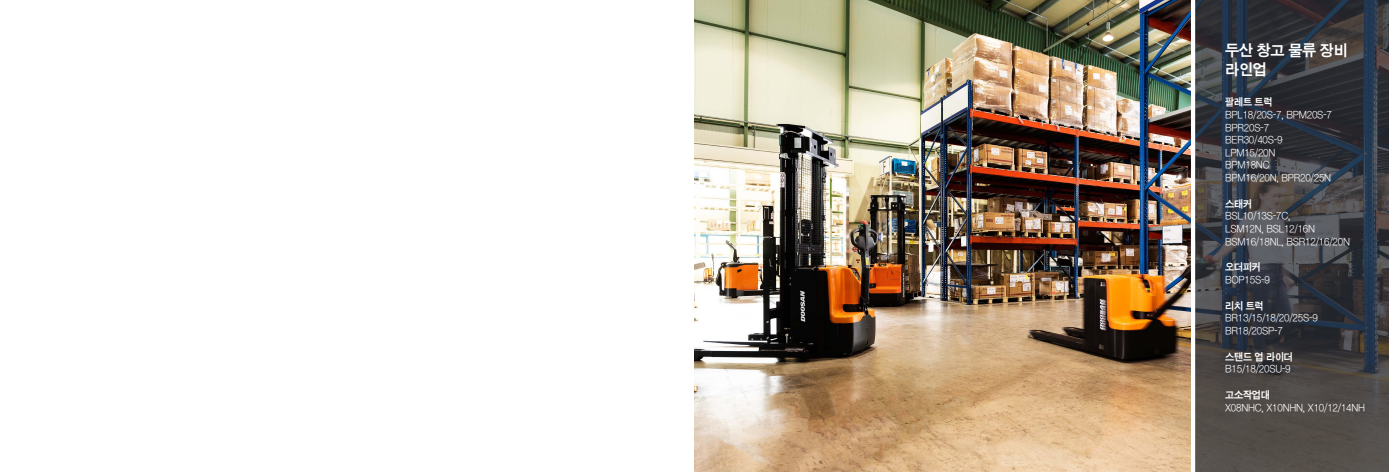
<style>
.page{position:relative;width:1389px;height:472px;background:#fff}
.page>*{position:absolute;margin:0;border:0;box-sizing:border-box;transform-origin:0 0}
.t1{font:15.75px/18.9px "SD Gothic c Bd";letter-spacing:-.025em;color:#fff}
.t2{font:10.5px/12.6px "SD Gothic a Lt";letter-spacing:-.025em;color:#fff}
.t3{font:10.5px "SD Gothic c Bd";letter-spacing:-.025em;color:#fff}
</style>
<div class="page">
<img style="left:694px;top:0;width:497px;height:471px">
<svg style="left:1195px;top:0;width:194px;height:471px;background:#3c3e42"></svg>
<h1 class="t1" style="left:1225px;top:41px;width:124px">두산 창고 물류 장비 라인업</h1>
<p class="t3" style="left:1225px;top:97px;width:49px">팔레트 트럭</p>
<p class="t2" style="left:1225px;top:108px;width:108px">BPL18/20S-7, BPM20S-7<br>BPR20S-7<br>BER30/40S-9<br>LPM15/20N<br>BPM18NC<br>BPM16/20N, BPR20/25N</p>
<p class="t3" style="left:1225px;top:198px;width:28px">스태커</p>
<p class="t2" style="left:1225px;top:210px;width:126px">BSL10/13S-7C,<br>LSM12N, BSL12/16N<br>BSM16/18NL, BSR12/16/20N</p>
<p class="t3" style="left:1225px;top:262px;width:37px">오더피커</p>
<p class="t2" style="left:1225px;top:273px;width:46px">BOP15S-9</p>
<p class="t3" style="left:1225px;top:300px;width:40px">리치 트럭</p>
<p class="t2" style="left:1225px;top:311px;width:94px">BR13/15/18/20/25S-9<br>BR18/20SP-7</p>
<p class="t3" style="left:1225px;top:351px;width:69px">스탠드 업 라이더</p>
<p class="t2" style="left:1225px;top:362px;width:67px">B15/18/20SU-9</p>
<p class="t3" style="left:1225px;top:389px;width:46px">고소작업대</p>
<p class="t2" style="left:1225px;top:401px;width:141px">X08NHC, X10NHN, X10/12/14NH</p>
</div>
